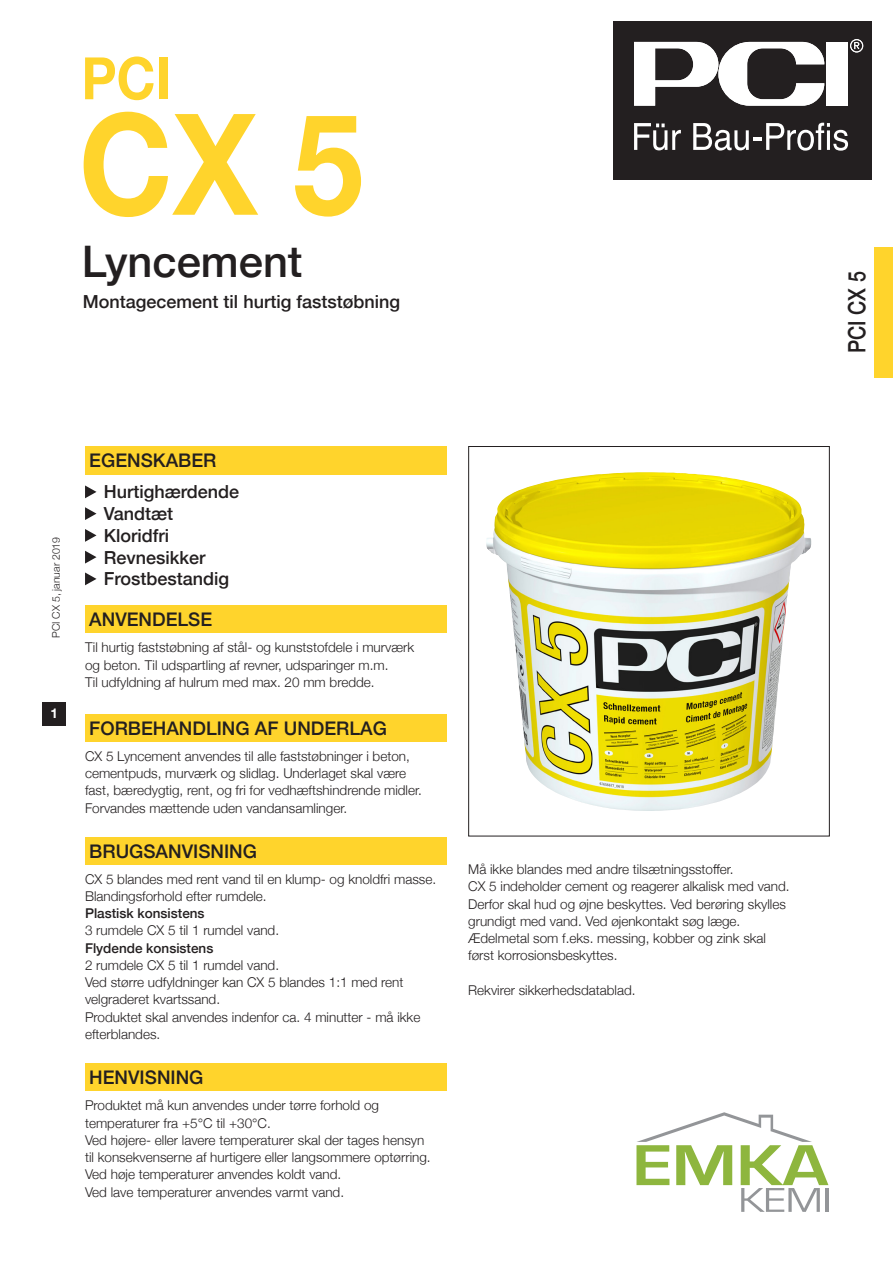
<style>
.page{position:relative;width:893px;height:1263px;background:#fff}
.page>*{position:absolute;margin:0;border:0;box-sizing:border-box;transform-origin:0 0}
.t1{font:700 141px "Helvetica Neue";color:#ffd42c;scale:.9 1}
.t2{font:700 58.5px "Helvetica Neue";color:#ffd42c;scale:.9 1}
.t3{font:500 43.5px "Helvetica Neue";color:#231f20}
.t4{font:500 24px "Helvetica Neue";color:#231f20;scale:.82 1}
.t5{font:500 18.75px "Helvetica Neue";color:#231f20}
.t6{font:500 18px "Helvetica Neue";color:#231f20}
.t7{font:300 13.5px/17.2px "Helvetica Neue";color:#231f20}
.t8{font:500 13.5px "Helvetica Neue";color:#231f20}
.t9{font:700 13.5px "Helvetica Neue";color:#fff}
.t10{font:300 10.5px "Helvetica Neue";color:#231f20}
</style>
<div class="page">
<div style="left:874px;top:247px;width:19px;height:130px;background:#ffd42c"></div>
<div style="left:85px;top:446px;width:361px;height:28px;background:#ffd42c"></div>
<div style="left:85px;top:605px;width:361px;height:28px;background:#ffd42c"></div>
<div style="left:85px;top:714px;width:361px;height:28px;background:#ffd42c"></div>
<div style="left:85px;top:1063px;width:361px;height:28px;background:#ffd42c"></div>
<div style="left:85px;top:836px;width:361px;height:28px;background:#ffd42c"></div>
<svg style="left:85px;top:485px;width:12px;height:13px"></svg>
<svg style="left:85px;top:507px;width:12px;height:13px"></svg>
<svg style="left:85px;top:529px;width:12px;height:13px"></svg>
<svg style="left:85px;top:551px;width:12px;height:12px"></svg>
<svg style="left:85px;top:572px;width:12px;height:13px"></svg>
<div style="left:43px;top:702px;width:23px;height:23px;background:#231f20"></div>
<div style="left:468px;top:446px;width:362px;height:390px;border:1px solid #231f20"></div>
<svg style="left:636px;top:1112px;width:192px;height:100px"></svg>
<img style="left:486px;top:472px;width:293px;height:339px">
<div style="left:613px;top:21px;width:259px;height:159px;background:#231f20"></div>
<div style="left:827px;top:42px;width:21px;height:64px;background:#fff"></div>
<svg style="left:634px;top:42px;width:190px;height:64px"></svg>
<svg style="left:850px;top:39px;width:13px;height:13px"></svg>
<svg style="left:634px;top:123px;width:47px;height:27px"></svg>
<svg style="left:693px;top:123px;width:155px;height:28px"></svg>
<p class="t2" style="left:81px;top:32px;width:101px">PCI</p>
<p class="t1" style="left:79px;top:54px;width:318px">CX 5</p>
<p class="t3" style="left:82px;top:227px;width:222px">Lyncement</p>
<p class="t6" style="left:83px;top:287px;width:319px">Montagecement til hurtig faststøbning</p>
<p class="t10" style="left:48px;top:638px;width:102px;rotate:-90deg">PCI CX 5, januar 2019</p>
<p class="t9" style="left:51px;top:703px;width:9px">1</p>
<p class="t5" style="left:89px;top:445px;width:129px">EGENSKABER</p>
<p class="t6" style="left:104px;top:477px;width:137px">Hurtighærdende</p>
<p class="t6" style="left:104px;top:499px;width:71px">Vandtæt</p>
<p class="t6" style="left:104px;top:521px;width:67px">Kloridfri</p>
<p class="t6" style="left:104px;top:543px;width:103px">Revnesikker</p>
<p class="t6" style="left:104px;top:564px;width:127px">Frostbestandig</p>
<p class="t5" style="left:89px;top:605px;width:124px">ANVENDELSE</p>
<p class="t7" style="left:85px;top:638px;width:331px">Til hurtig faststøbning af stål- og kunststofdele i murværk og beton. Til udspartling af revner, udsparinger m.m.<br>Til udfyldning af hulrum med max. 20 mm bredde.</p>
<p class="t5" style="left:89px;top:713px;width:299px">FORBEHANDLING AF UNDERLAG</p>
<p class="t7" style="left:85px;top:746px;width:338px">CX 5 Lyncement anvendes til alle faststøbninger i beton, cementpuds, murværk og slidlag. Underlaget skal være fast, bæredygtig, rent, og fri for vedhæftshindrende midler.<br>Forvandes mættende uden vandansamlinger.</p>
<p class="t5" style="left:89px;top:836px;width:169px">BRUGSANVISNING</p>
<p class="t7" style="left:85px;top:869px;width:353px">CX 5 blandes med rent vand til en klump- og knoldfri masse.</p>
<p class="t7" style="left:85px;top:886px;width:183px">Blandingsforhold efter rumdele.</p>
<p class="t8" style="left:85px;top:902px;width:121px">Plastisk konsistens</p>
<p class="t7" style="left:85px;top:921px;width:196px">3 rumdele CX 5 til 1 rumdel vand.</p>
<p class="t8" style="left:85px;top:937px;width:130px">Flydende konsistens</p>
<p class="t7" style="left:85px;top:955px;width:196px">2 rumdele CX 5 til 1 rumdel vand.</p>
<p class="t7" style="left:85px;top:973px;width:320px">Ved større udfyldninger kan CX 5 blandes 1:1 med rent velgraderet kvartssand.</p>
<p class="t7" style="left:85px;top:1007px;width:337px">Produktet skal anvendes indenfor ca. 4 minutter - må ikke efterblandes.</p>
<p class="t5" style="left:89px;top:1062px;width:116px">HENVISNING</p>
<p class="t7" style="left:85px;top:1096px;width:296px">Produktet må kun anvendes under tørre forhold og temperaturer fra +5°C til +30°C.</p>
<p class="t7" style="left:85px;top:1130px;width:347px">Ved højere- eller lavere temperaturer skal der tages hensyn til konsekvenserne af hurtigere eller langsommere optørring.<br>Ved høje temperaturer anvendes koldt vand.</p>
<p class="t7" style="left:85px;top:1182px;width:261px">Ved lave temperaturer anvendes varmt vand.</p>
<p class="t7" style="left:468px;top:860px;width:267px">Må ikke blandes med andre tilsætningsstoffer.</p>
<p class="t7" style="left:468px;top:877px;width:323px">CX 5 indeholder cement og reagerer alkalisk med vand.</p>
<p class="t7" style="left:468px;top:894px;width:319px">Derfor skal hud og øjne beskyttes. Ved berøring skylles</p>
<p class="t7" style="left:468px;top:911px;width:274px">grundigt med vand. Ved øjenkontakt søg læge.</p>
<p class="t7" style="left:468px;top:929px;width:299px">Ædelmetal som f.eks. messing, kobber og zink skal</p>
<p class="t7" style="left:468px;top:946px;width:151px">først korrosionsbeskyttes.</p>
<p class="t7" style="left:468px;top:980px;width:169px">Rekvirer sikkerhedsdatablad.</p>
<p class="t4" style="left:837px;top:353px;width:101px;rotate:-90deg">PCI CX 5</p>
</div>
